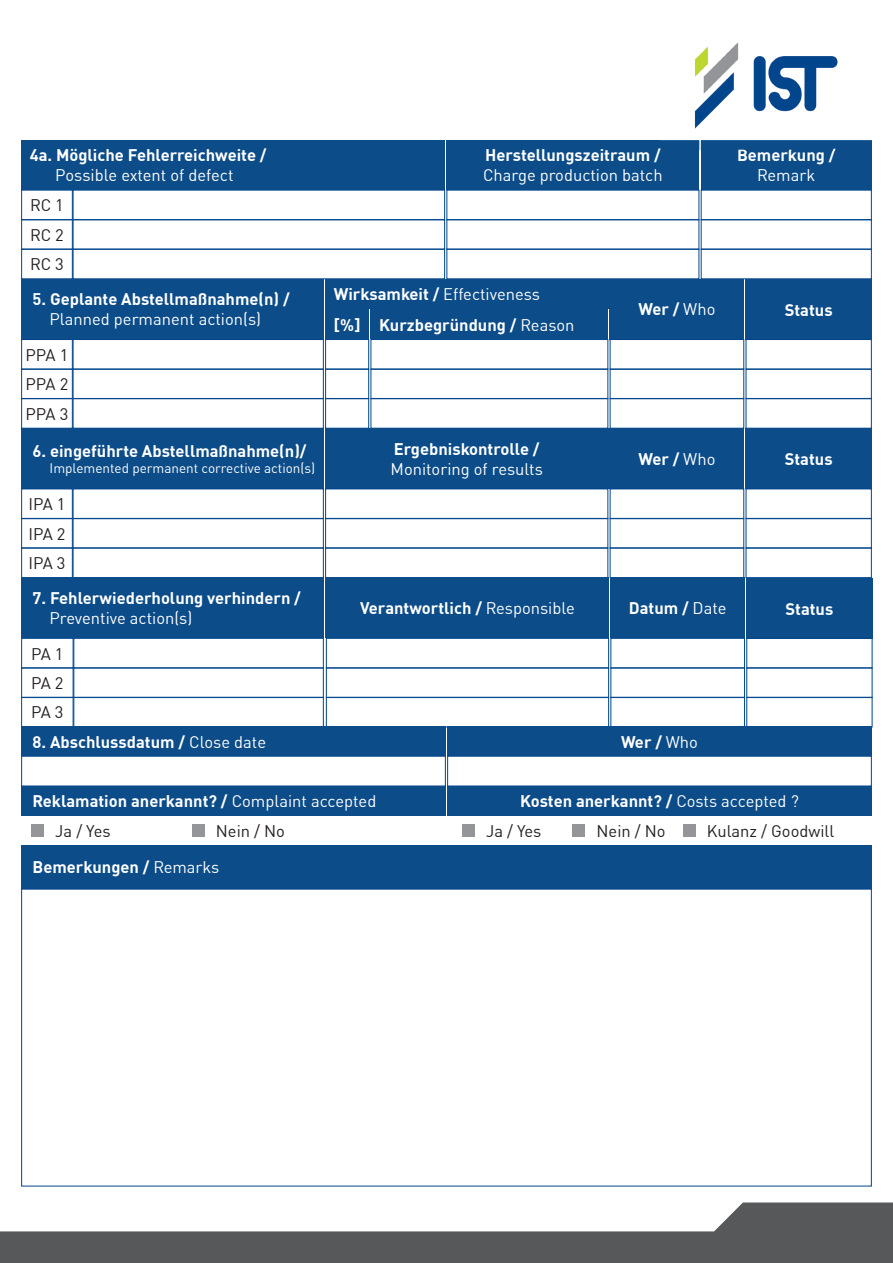
<style>
.page{position:relative;width:893px;height:1263px;background:#fff}
.page>*{position:absolute;margin:0;border:0;box-sizing:border-box;transform-origin:0 0}
.t1{font:700 16.5px "DIN Offc Pro";color:#fff}
.t2{font:16.5px "DIN Offc Pro";color:#fff}
.t3{font:16.5px/29.4px "DIN Offc Pro";color:#231f20}
.t4{font:13.5px "DIN Offc Pro";color:#fff}
.s1{font-weight:700}
.s2{font-weight:400}
</style>
<div class="page">
<svg style="left:0;top:1202px;width:893px;height:61px;fill:#57585a"></svg>
<div style="left:21px;top:140px;width:424px;height:50px;background:#0b4c89"></div>
<div style="left:446px;top:140px;width:253px;height:50px;background:#0b4c89"></div>
<div style="left:701px;top:140px;width:171px;height:50px;background:#0b4c89"></div>
<div style="left:21px;top:190px;width:52px;height:30px;border:1px solid #01468d"></div>
<div style="left:73px;top:219px;width:372px;height:31px;border:1px solid #01468d"></div>
<div style="left:21px;top:219px;width:52px;height:31px;border:1px solid #01468d"></div>
<div style="left:701px;top:219px;width:171px;height:31px;border:1px solid #01468d"></div>
<div style="left:73px;top:249px;width:372px;height:30px;border:1px solid #01468d"></div>
<div style="left:21px;top:249px;width:52px;height:30px;border:1px solid #01468d"></div>
<div style="left:701px;top:249px;width:171px;height:30px;border:1px solid #01468d"></div>
<div style="left:446px;top:219px;width:253px;height:31px;border:1px solid #01468d"></div>
<div style="left:446px;top:249px;width:253px;height:30px;border:1px solid #01468d"></div>
<div style="left:21px;top:279px;width:303px;height:60px;background:#0b4c89"></div>
<div style="left:325px;top:279px;width:283px;height:29px;background:#0b4c89"></div>
<div style="left:73px;top:339px;width:251px;height:31px;border:1px solid #01468d"></div>
<div style="left:21px;top:339px;width:52px;height:31px;border:1px solid #01468d"></div>
<div style="left:325px;top:339px;width:44px;height:31px;border:1px solid #01468d"></div>
<div style="left:325px;top:310px;width:44px;height:29px;background:#0b4c89"></div>
<div style="left:371px;top:310px;width:237px;height:29px;background:#0b4c89"></div>
<div style="left:610px;top:279px;width:134px;height:60px;background:#0b4c89"></div>
<div style="left:746px;top:279px;width:126px;height:61px;background:#0b4c89"></div>
<div style="left:371px;top:339px;width:237px;height:31px;border:1px solid #01468d"></div>
<div style="left:610px;top:339px;width:134px;height:31px;border:1px solid #01468d"></div>
<div style="left:746px;top:339px;width:126px;height:31px;border:1px solid #01468d"></div>
<div style="left:73px;top:369px;width:251px;height:30px;border:1px solid #01468d"></div>
<div style="left:21px;top:369px;width:52px;height:30px;border:1px solid #01468d"></div>
<div style="left:325px;top:369px;width:44px;height:30px;border:1px solid #01468d"></div>
<div style="left:371px;top:369px;width:237px;height:30px;border:1px solid #01468d"></div>
<div style="left:610px;top:369px;width:134px;height:30px;border:1px solid #01468d"></div>
<div style="left:746px;top:369px;width:126px;height:30px;border:1px solid #01468d"></div>
<div style="left:73px;top:398px;width:251px;height:31px;border:1px solid #01468d"></div>
<div style="left:21px;top:398px;width:52px;height:31px;border:1px solid #01468d"></div>
<div style="left:325px;top:398px;width:44px;height:31px;border:1px solid #01468d"></div>
<div style="left:371px;top:398px;width:237px;height:31px;border:1px solid #01468d"></div>
<div style="left:610px;top:398px;width:134px;height:31px;border:1px solid #01468d"></div>
<div style="left:746px;top:398px;width:126px;height:31px;border:1px solid #01468d"></div>
<div style="left:21px;top:428px;width:303px;height:61px;background:#0b4c89"></div>
<div style="left:325px;top:428px;width:283px;height:61px;background:#0b4c89"></div>
<div style="left:21px;top:489px;width:52px;height:30px;border:1px solid #01468d"></div>
<div style="left:610px;top:428px;width:134px;height:61px;background:#0b4c89"></div>
<div style="left:746px;top:429px;width:126px;height:60px;background:#0b4c89"></div>
<div style="left:73px;top:518px;width:251px;height:30px;border:1px solid #01468d"></div>
<div style="left:21px;top:518px;width:52px;height:30px;border:1px solid #01468d"></div>
<div style="left:325px;top:518px;width:283px;height:30px;border:1px solid #01468d"></div>
<div style="left:610px;top:518px;width:134px;height:30px;border:1px solid #01468d"></div>
<div style="left:746px;top:518px;width:126px;height:30px;border:1px solid #01468d"></div>
<div style="left:73px;top:547px;width:251px;height:31px;border:1px solid #01468d"></div>
<div style="left:21px;top:547px;width:52px;height:31px;border:1px solid #01468d"></div>
<div style="left:325px;top:547px;width:283px;height:31px;border:1px solid #01468d"></div>
<div style="left:610px;top:547px;width:134px;height:31px;border:1px solid #01468d"></div>
<div style="left:746px;top:547px;width:126px;height:31px;border:1px solid #01468d"></div>
<div style="left:21px;top:578px;width:303px;height:60px;background:#0b4c89"></div>
<div style="left:326px;top:578px;width:283px;height:60px;background:#0b4c89"></div>
<div style="left:73px;top:638px;width:251px;height:30px;border:1px solid #01468d"></div>
<div style="left:21px;top:638px;width:52px;height:30px;border:1px solid #01468d"></div>
<div style="left:610px;top:578px;width:135px;height:60px;background:#0b4c89"></div>
<div style="left:746px;top:578px;width:126px;height:60px;background:#0b4c89"></div>
<div style="left:326px;top:638px;width:283px;height:30px;border:1px solid #01468d"></div>
<div style="left:610px;top:638px;width:135px;height:30px;border:1px solid #01468d"></div>
<div style="left:746px;top:638px;width:126px;height:30px;border:1px solid #01468d"></div>
<div style="left:73px;top:667px;width:251px;height:31px;border:1px solid #01468d"></div>
<div style="left:21px;top:667px;width:52px;height:31px;border:1px solid #01468d"></div>
<div style="left:326px;top:667px;width:283px;height:31px;border:1px solid #01468d"></div>
<div style="left:610px;top:667px;width:135px;height:31px;border:1px solid #01468d"></div>
<div style="left:746px;top:667px;width:126px;height:31px;border:1px solid #01468d"></div>
<div style="left:73px;top:697px;width:251px;height:30px;border:1px solid #01468d"></div>
<div style="left:21px;top:697px;width:52px;height:30px;border:1px solid #01468d"></div>
<div style="left:326px;top:697px;width:283px;height:30px;border:1px solid #01468d"></div>
<div style="left:610px;top:697px;width:135px;height:30px;border:1px solid #01468d"></div>
<div style="left:746px;top:697px;width:126px;height:30px;border:1px solid #01468d"></div>
<div style="left:21px;top:727px;width:425px;height:29px;background:#0b4c89"></div>
<div style="left:447px;top:727px;width:425px;height:29px;background:#0b4c89"></div>
<div style="left:21px;top:786px;width:425px;height:30px;background:#0b4c89"></div>
<div style="left:447px;top:786px;width:425px;height:30px;background:#0b4c89"></div>
<div style="left:31px;top:824px;width:13px;height:13px;background:#939598"></div>
<div style="left:192px;top:824px;width:12px;height:13px;background:#939598"></div>
<div style="left:462px;top:824px;width:13px;height:13px;background:#939598"></div>
<div style="left:572px;top:824px;width:13px;height:13px;background:#939598"></div>
<div style="left:683px;top:824px;width:12px;height:13px;background:#939598"></div>
<div style="left:21px;top:845px;width:851px;height:44px;background:#0b4c89"></div>
<img style="left:694px;top:42px;width:144px;height:108px">
<img style="left:660px;top:140px;width:39px;height:10px">
<img style="left:701px;top:140px;width:171px;height:10px">
<img style="left:738px;top:149px;width:97px;height:1px">
<p class="t1" style="left:30px;top:143px;width:238px">4a. Mögliche Fehlerreichweite /</p>
<p class="t2" style="left:55px;top:163px;width:180px">Possible extent of defect</p>
<p class="t3" style="left:30px;top:190px;width:35px;text-align:justify">RC 1<br>RC 2<br>RC 3</p>
<p class="t1" style="left:33px;top:287px;width:259px">5. Geplante Abstellmaßnahme(n) /</p>
<p class="t2" style="left:50px;top:307px;width:213px">Planned permanent action(s)</p>
<p class="t3" style="left:26px;top:339px;width:44px">PPA 1</p>
<p class="t3" style="left:26px;top:368px;width:44px">PPA 2<br>PPA 3</p>
<p class="t1" style="left:33px;top:438px;width:275px">6. eingeführte Abstellmaßnahme(n)/</p>
<p class="t4" style="left:50px;top:458px;width:267px">Implemented permanent corrective action(s)</p>
<p class="t3" style="left:28px;top:488px;width:39px">IPA 1</p>
<p class="t3" style="left:28px;top:518px;width:39px">IPA 2<br>IPA 3</p>
<p class="t1" style="left:33px;top:585px;width:270px">7. Fehlerwiederholung verhindern /</p>
<p class="t2" style="left:50px;top:605px;width:144px">Preventive action(s)</p>
<p class="t3" style="left:31px;top:638px;width:34px">PA 1</p>
<p class="t1" style="left:485px;top:143px;width:177px">Herstellungszeitraum /</p>
<p class="t2" style="left:483px;top:163px;width:181px">Charge production batch</p>
<p class="t1" style="left:737px;top:143px;width:100px">Bemerkung /</p>
<p class="t2" style="left:757px;top:163px;width:60px">Remark</p>
<p class="t2" style="left:334px;top:281px;width:208px"><span class="s1">Wirksamkeit /</span> Effectiveness</p>
<p class="t1" style="left:334px;top:312px;width:242px">[%] Kurzbegründung / <span class="s2">Reason</span></p>
<p class="t1" style="left:394px;top:436px;width:147px">Ergebniskontrolle /</p>
<p class="t2" style="left:391px;top:456px;width:154px">Monitoring of results</p>
<p class="t1" style="left:360px;top:595px;width:216px">Verantwortlich / <span class="s2">Responsible</span></p>
<p class="t1" style="left:638px;top:296px;width:78px">Wer / <span class="s2">Who</span></p>
<p class="t1" style="left:785px;top:297px;width:49px">Status</p>
<p class="t1" style="left:638px;top:446px;width:78px">Wer / <span class="s2">Who</span></p>
<p class="t1" style="left:785px;top:446px;width:49px">Status</p>
<p class="t1" style="left:629px;top:595px;width:99px">Datum / <span class="s2">Date</span></p>
<p class="t1" style="left:785px;top:596px;width:49px">Status</p>
<p class="t3" style="left:31px;top:667px;width:34px">PA 2<br>PA 3</p>
<p class="t1" style="left:33px;top:729px;width:235px">8. Abschlussdatum / <span class="s2">Close date</span></p>
<p class="t1" style="left:621px;top:729px;width:78px">Wer / <span class="s2">Who</span></p>
<p class="t1" style="left:33px;top:789px;width:345px">Reklamation anerkannt? / <span class="s2">Complaint accepted</span></p>
<p class="t1" style="left:520px;top:789px;width:280px">Kosten anerkannt? / <span class="s2">Costs accepted ?</span></p>
<p class="t3" style="left:55px;top:815px;width:57px">Ja / Yes</p>
<p class="t3" style="left:216px;top:815px;width:71px">Nein / No</p>
<p class="t3" style="left:486px;top:815px;width:57px">Ja / Yes</p>
<p class="t3" style="left:596px;top:815px;width:71px">Nein / No</p>
<p class="t3" style="left:707px;top:815px;width:129px">Kulanz / Goodwill</p>
<p class="t1" style="left:33px;top:855px;width:188px">Bemerkungen / <span class="s2">Remarks</span></p>
</div>
